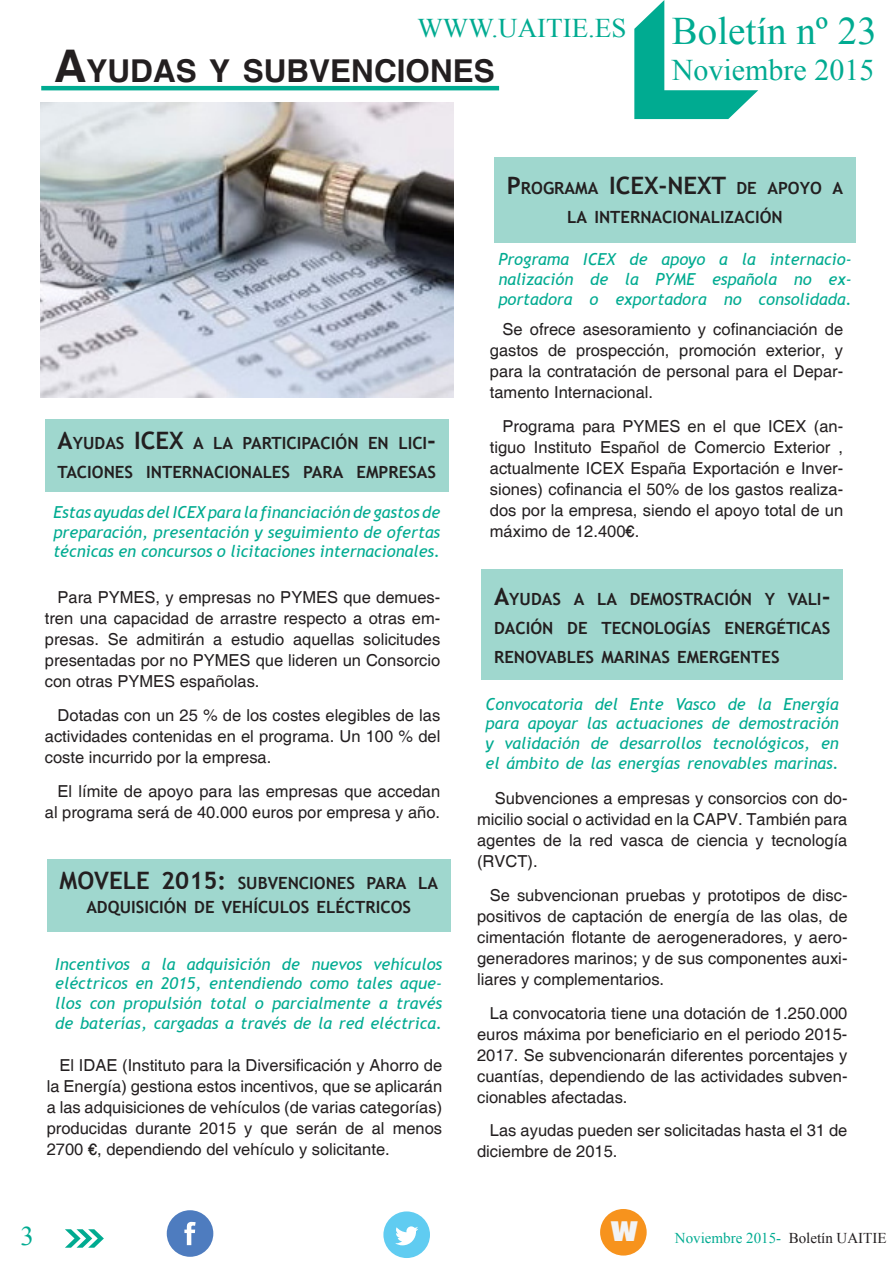
<style>
.page{position:relative;width:893px;height:1263px;background:#fff}
.page>*{position:absolute;margin:0;border:0;box-sizing:border-box;transform-origin:0 0}
.t1{font:39px "Times New Roman";color:#00ab91}
.t2{font:700 31.5px "Helvetica";color:#231f20}
.t3{font:30px "Times New Roman";color:#00ab91}
.t4{font:27px "Times New Roman";color:#00ab91}
.t5{font:26.25px "Antique Olive Compact";color:#f2f3f4}
.titular_noticia{font:700 24px "Trebuchet MS";color:#231f20}
.titular_noticia-2{font:700 16.8px/28.8px "Trebuchet MS";color:#231f20}
.CUERPO_NOTICIA{font:16.5px/21px "Helvetica";color:#231f20;text-align:justify}
.RESUMEN_NOTICIA{font:italic 16.5px/19.8px "Trebuchet MS";color:#00ab91;text-align:justify}
.t6{font:15px "Times New Roman";color:#00ab91}
.s1{font-size:45px}
.s2{font-size:24px}
.s3{color:#231f20}
</style>
<div class="page">
<svg style="left:65px;top:1229px;width:39px;height:19px"></svg>
<div style="left:167px;top:1210px;width:46px;height:47px;background:#4e7cbf;border-radius:50%"></div>
<svg style="left:184px;top:1222px;width:12px;height:23px"></svg>
<div style="left:383px;top:1211px;width:47px;height:47px;background:#60ccf1;border-radius:50%"></div>
<svg style="left:395px;top:1226px;width:23px;height:19px"></svg>
<div style="left:600px;top:1209px;width:47px;height:46px;background:#f7931d;border-radius:50%"></div>
<svg style="left:634px;top:0;width:124px;height:119px"></svg>
<hr style="left:41px;top:86px;width:458px;height:4px;background:#00ab91">
<div style="left:45px;top:419px;width:404px;height:72px;background:#9fd7ce"></div>
<div style="left:47px;top:859px;width:404px;height:72px;background:#9fd7ce"></div>
<div style="left:494px;top:157px;width:362px;height:85px;background:#9fd7ce"></div>
<img style="left:41px;top:102px;width:412px;height:296px">
<div style="left:481px;top:570px;width:362px;height:110px;background:#9fd7ce"></div>
<p class="t4" style="left:417px;top:9px;width:210px">WWW.UAITIE.ES</p>
<p class="t2" style="left:54px;top:51px;width:442px"><span class="s1">A</span>YUDAS Y SUBVENCIONES</p>
<p class="t1" style="left:672px;top:5px;width:206px">Boletín nº 23</p>
<p class="t3" style="left:672px;top:50px;width:204px">Noviembre 2015</p>
<p class="titular_noticia-2" style="left:507px;top:174px;width:338px;text-align:center"><span class="s2">P</span> ROGRAMA <span class="s2">ICEX-NEXT</span> DE APOYO A<br>LA INTERNACIONALIZACIÓN</p>
<p class="titular_noticia-2" style="left:58px;top:429px;width:380px"><span class="s2">A</span>YUDAS <span class="s2">ICEX</span> A LA PARTICIPACIÓN EN LICI<span class="s2">-<br></span>TACIONES INTERNACIONALES PARA EMPRESAS</p>
<p class="RESUMEN_NOTICIA" style="left:53px;top:502px;width:388px">Estas ayudas del ICEX para la financiación de gastos de preparación, presentación y seguimiento de ofertas técnicas en concursos o licitaciones internacionales.</p>
<p class="CUERPO_NOTICIA" style="left:45px;top:587px;width:397px;text-indent:13px">Para PYMES, y empresas no PYMES que demues&shy;tren una capacidad de arrastre respecto a otras em&shy;presas. Se admitirán a estudio aquellas solicitudes presentadas por no PYMES que lideren un Consorcio con otras PYMES españolas.</p>
<p class="CUERPO_NOTICIA" style="left:45px;top:705px;width:397px;text-indent:13px">Dotadas con un 25 % de los costes elegibles de las actividades contenidas en el programa. Un 100 % del coste incurrido por la empresa.</p>
<p class="CUERPO_NOTICIA" style="left:45px;top:781px;width:397px;text-align:right">El límite de apoyo para las empresas que accedan al programa será de 40.000 euros por empresa y año.</p>
<p class="titular_noticia" style="left:60px;top:866px;width:16px">MOVELE</p>
<p class="titular_noticia-2" style="left:86px;top:871px;width:353px;line-height:24px;text-indent:75px"><span class="s2">2015:</span> SUBVENCIONES PARA LA<br>ADQUISICIÓN DE VEHÍCULOS ELÉCTRICOS</p>
<p class="RESUMEN_NOTICIA" style="left:55px;top:954px;width:388px">Incentivos a la adquisición de nuevos vehículos eléctricos en 2015, entendiendo como tales aque&shy;llos con propulsión total o parcialmente a través de baterías, cargadas a través de la red eléctrica.</p>
<p class="CUERPO_NOTICIA" style="left:47px;top:1055px;width:397px;text-indent:13px">El IDAE (Instituto para la Diversificación y Ahorro de la Energía) gestiona estos incentivos, que se aplicarán a las adquisiciones de vehículos (de varias categorías) producidas durante 2015 y que serán de al menos 2700 €, dependiendo del vehículo y solicitante.</p>
<p class="RESUMEN_NOTICIA" style="left:498px;top:250px;width:355px">Programa ICEX de apoyo a la internacio&shy;nalización de la PYME española no ex&shy;portadora o exportadora no consolidada.</p>
<p class="CUERPO_NOTICIA" style="left:490px;top:319px;width:355px;text-indent:13px">Se ofrece asesoramiento y cofinanciación de gastos de prospección, promoción exterior, y para la contratación de personal para el Depar&shy;tamento Internacional.</p>
<p class="CUERPO_NOTICIA" style="left:490px;top:416px;width:355px;text-indent:13px">Programa para PYMES en el que ICEX (an&shy;tiguo Instituto Español de Comercio Exterior , actualmente ICEX España Exportación e Inver&shy;siones) cofinancia el 50% de los gastos realiza&shy;dos por la empresa, siendo el apoyo total de un máximo de 12.400€.</p>
<p class="titular_noticia-2" style="left:494px;top:585px;width:338px;text-align:justify"><span class="s2">A</span>YUDAS A LA DEMOSTRACIÓN Y VALI<span class="s2">-</span>DACIÓN DE TECNOLOGÍAS ENERGÉTICAS RENOVABLES MARINAS EMERGENTES</p>
<p class="RESUMEN_NOTICIA" style="left:486px;top:694px;width:355px">Convocatoria del Ente Vasco de la Energía para apoyar las actuaciones de demostración y validación de desarrollos tecnológicos, en el ámbito de las energías renovables marinas.</p>
<p class="CUERPO_NOTICIA" style="left:477px;top:788px;width:372px;text-indent:18px">Subvenciones a empresas y consorcios con do&shy;micilio social o actividad en la CAPV. También para agentes de la red vasca de ciencia y tecnología (RVCT).</p>
<p class="CUERPO_NOTICIA" style="left:477px;top:885px;width:372px;text-indent:13px">Se subvencionan pruebas y prototipos de disc&shy;positivos de captación de energía de las olas, de cimentación flotante de aerogeneradores, y aero&shy;generadores marinos; y de sus componentes auxi&shy;liares y complementarios.</p>
<p class="CUERPO_NOTICIA" style="left:477px;top:1003px;width:372px;text-indent:13px">La convocatoria tiene una dotación de 1.250.000 euros máxima por beneficiario en el periodo 2015- 2017. Se subvencionarán diferentes porcentajes y cuantías, dependiendo de las actividades subven&shy;cionables afectadas.</p>
<p class="CUERPO_NOTICIA" style="left:477px;top:1121px;width:372px;text-indent:13px">Las ayudas pueden ser solicitadas hasta el 31 de diciembre de 2015.</p>
<h3 class="t4" style="left:21px;top:1217px;width:15px">3</h3>
<h3 class="t5" style="left:611px;top:1213px;width:29px">W</h3>
<p class="t6" style="left:675px;top:1227px;width:213px">Noviembre 2015- <span class="s3">Boletín UAITIE</span></p>
</div>
